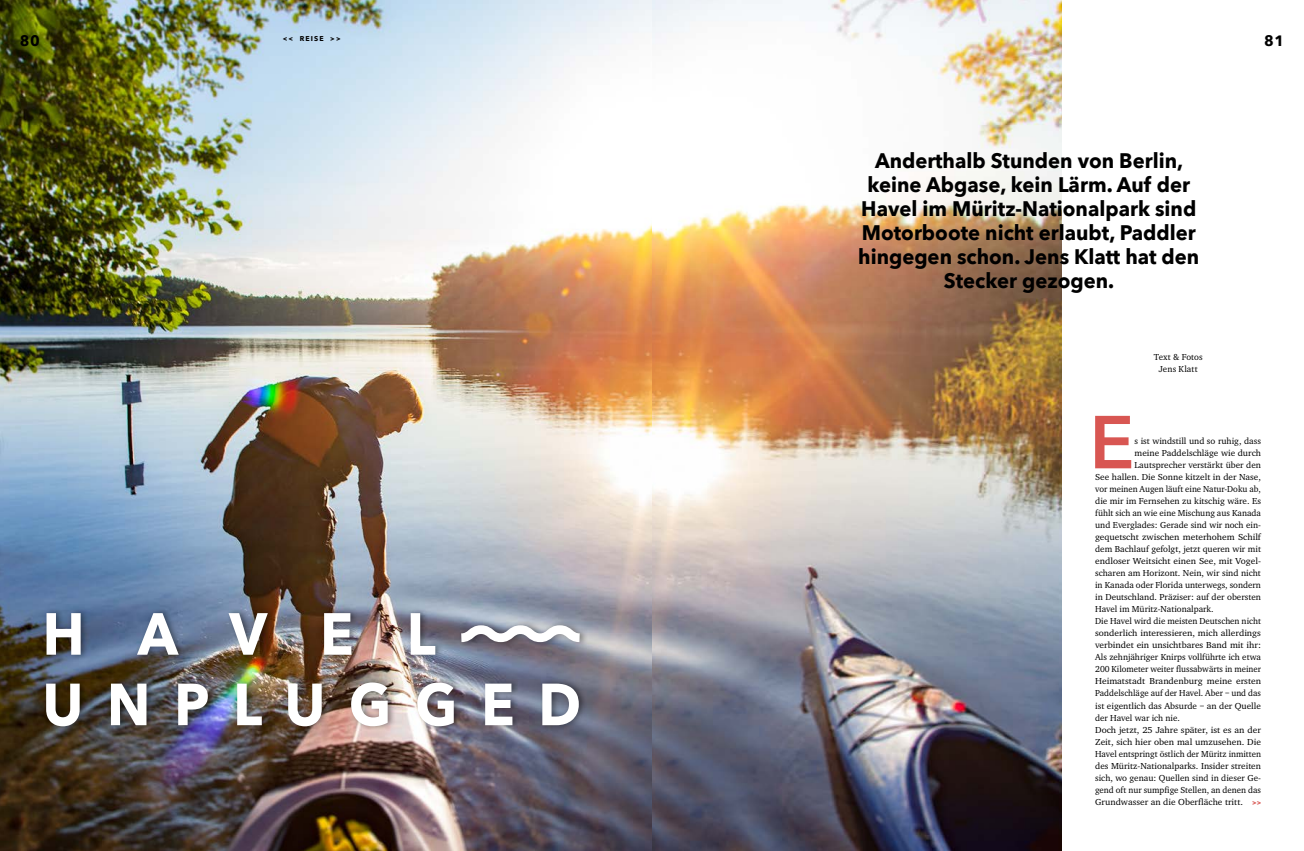
<style>
.page{position:relative;width:1304px;height:851px;background:#fff}
.page>*{position:absolute;margin:0;border:0;box-sizing:border-box;transform-origin:0 0}
.GLO_fliess{font:600 74.1px "Avenir Next";color:#d85652}
.t1{font:700 58.7px/70.4px "Avenir Next";letter-spacing:.43em;color:#fff;scale:.94 1}
.GLO_vorspann{font:700 21px/24px "Avenir Next";color:#000;text-align:center;scale:.96 1}
.t2{font:700 15px "Avenir Next";color:#000}
.GLO_fliess-2{font:9px/12px "Charter EFOP";color:#000;text-align:justify}
.GLO_fliess-3{font:9px/12px "Charter EFOP";color:#000;text-align:justify;scale:1.05 1}
.GLO_Autor{font:9px "Charter EFOP";letter-spacing:.01em;color:#000}
.t3{font:700 7px "Avenir Next";letter-spacing:.15em;color:#000}
.t4{font:700 7px "Avenir Next";color:#d85652}
</style>
<div class="page">
<img style="left:652px;top:0;width:410px;height:850px">
<img style="left:0;top:0;width:652px;height:850px">
<div style="left:43px;top:607px;width:545px;height:125px;background:#000;opacity:.4"></div>
<div style="left:458px;top:619px;width:131px;height:29px;background:#000;opacity:.4"></div>
<svg style="left:453px;top:620px;width:135px;height:26px"></svg>
<p class="t2" style="left:20px;top:28px;width:21px">80</p>
<p class="t3" style="left:283px;top:33px;width:59px">&lt;&lt; REISE &gt;&gt;</p>
<p class="t2" style="left:1264px;top:28px;width:21px">81</p>
<p class="GLO_vorspann" style="left:875px;top:148px;width:322px">Anderthalb Stunden von Berlin,</p>
<p class="GLO_vorspann" style="left:858px;top:172px;width:357px">keine Abgase, kein Lärm. Auf der<br>Havel im Müritz-Nationalpark sind<br>Motorboote nicht erlaubt, Paddler hingegen schon. Jens Klatt hat den<br>Stecker gezogen.</p>
<p class="t1" style="left:43px;top:598px;width:574px">HAVEL<br>UNPLUGGED</p>
<p class="GLO_Autor" style="left:1154px;top:351px;width:50px">Text &amp; Fotos</p>
<p class="GLO_Autor" style="left:1159px;top:363px;width:40px">Jens Klatt</p>
<p class="GLO_fliess" style="left:1089px;top:379px;width:47px">E</p>
<p class="GLO_fliess-2" style="left:1135px;top:435px;width:128px">s ist windstill und so ruhig, dass</p>
<p class="GLO_fliess-2" style="left:1135px;top:447px;width:128px">meine Paddelschläge wie durch</p>
<p class="GLO_fliess-2" style="left:1135px;top:459px;width:128px">Lautsprecher verstärkt über den</p>
<p class="GLO_fliess-2" style="left:1095px;top:471px;width:167px">See hallen. Die Sonne kitzelt in der Nase,</p>
<p class="GLO_fliess-2" style="left:1095px;top:483px;width:167px">vor meinen Augen läuft eine Natur-Doku ab,</p>
<p class="GLO_fliess-2" style="left:1095px;top:495px;width:167px">die mir im Fernsehen zu kitschig wäre. Es</p>
<p class="GLO_fliess-2" style="left:1095px;top:507px;width:167px">fühlt sich an wie eine Mischung aus Kanada</p>
<p class="GLO_fliess-2" style="left:1095px;top:519px;width:167px">und Everglades: Gerade sind wir noch ein-</p>
<p class="GLO_fliess-3" style="left:1095px;top:531px;width:159px">gequetscht zwischen meterhohem Schilf</p>
<p class="GLO_fliess-2" style="left:1095px;top:543px;width:167px">dem Bachlauf gefolgt, jetzt queren wir mit</p>
<p class="GLO_fliess-3" style="left:1095px;top:555px;width:159px">endloser Weitsicht einen See, mit Vogel-</p>
<p class="GLO_fliess-2" style="left:1095px;top:567px;width:167px">scharen am Horizont. Nein, wir sind nicht</p>
<p class="GLO_fliess-2" style="left:1095px;top:579px;width:167px">in Kanada oder Florida unterwegs, sondern</p>
<p class="GLO_fliess-2" style="left:1095px;top:591px;width:167px">in Deutschland. Präziser: auf der obersten</p>
<p class="GLO_fliess-2" style="left:1095px;top:603px;width:120px">Havel im Müritz-Nationalpark.</p>
<p class="GLO_fliess-2" style="left:1095px;top:615px;width:167px">Die Havel wird die meisten Deutschen nicht sonderlich interessieren, mich allerdings verbindet ein unsichtbares Band mit ihr:<br>Als zehnjähriger Knirps vollführte ich etwa 200 Kilometer weiter flussabwärts in meiner Heimatstadt Brandenburg meine ersten Paddelschläge auf der Havel. Aber – und das ist eigentlich das Absurde – an der Quelle der Havel war ich nie.</p>
<p class="GLO_fliess-3" style="left:1095px;top:723px;width:159px">Doch jetzt, 25 Jahre später, ist es an der Zeit, sich hier oben mal umzusehen. Die Havel entspringt östlich der Müritz inmitten des Müritz-Nationalparks. Insider streiten sich, wo genau: Quellen sind in dieser Ge&shy;gend oft nur sumpfige Stellen, an denen das Grundwasser an die Oberfläche tritt.</p>
<p class="t4" style="left:1252px;top:795px;width:11px">&gt;&gt;</p>
</div>
